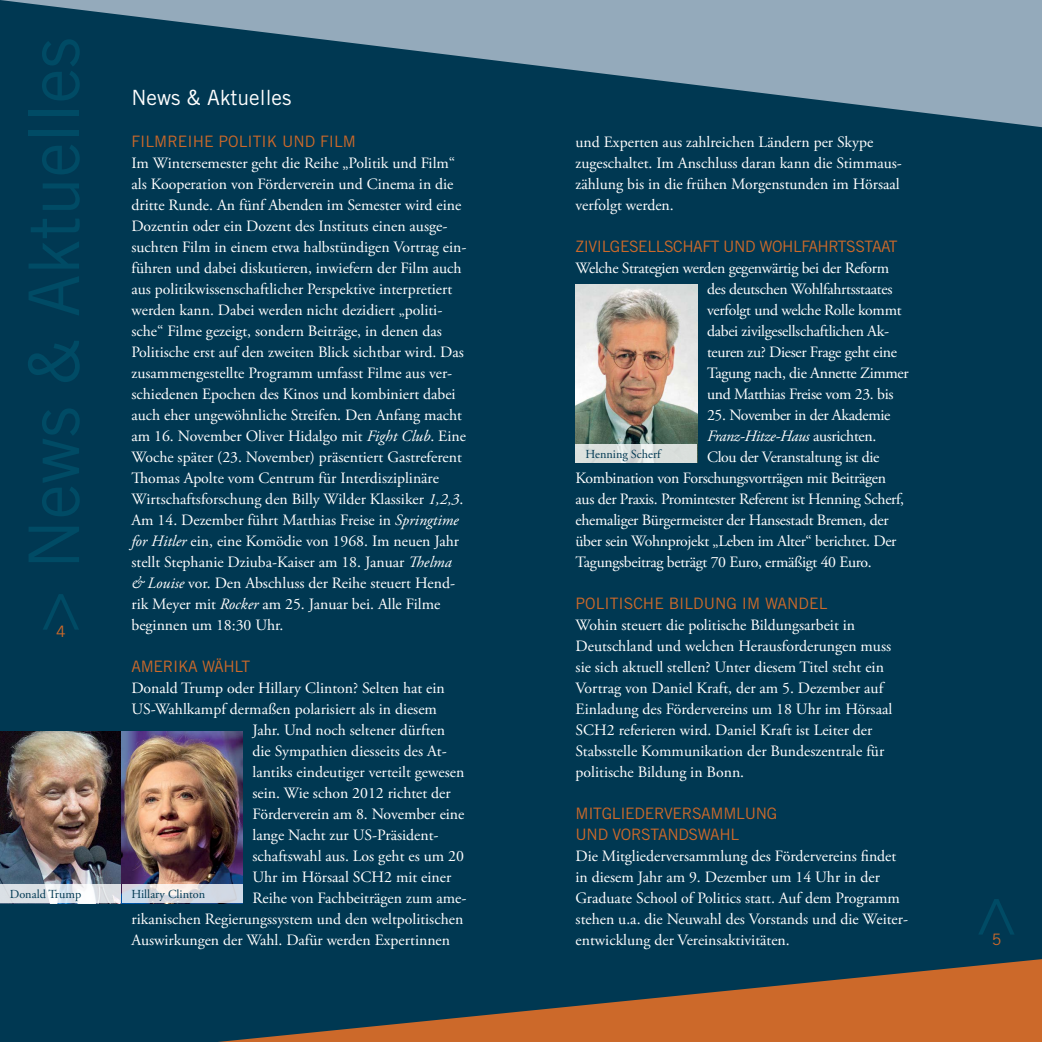
<style>
.page{position:relative;width:1042px;height:1042px;background:#003852}
.page>*{position:absolute;margin:0;border:0;box-sizing:border-box;transform-origin:0 0}
.t1{font:21px "Trade Gothic LT Std";color:#fff}
.t2{font:15.75px/21px "Adobe Garamond Pro";color:#fff}
.t3{font:15.75px/21px "Adobe Garamond Pro";letter-spacing:-.02em;color:#fff}
.t4{font:15.75px/21px "Trade Gothic LT Std";letter-spacing:-.02em;color:#cc692a}
.t5{font:15.75px "Trade Gothic LT Std";color:#cc692a}
.t6{font:italic 15.75px "Adobe Garamond Pro";letter-spacing:-.02em;color:#fff}
.t7{font:12.25px "Adobe Garamond Pro";color:#003852}
.s1{font-style:italic}
.s2{font-style:normal}
</style>
<div class="page">
<svg style="left:1px;top:0;width:1041px;height:128px"></svg>
<svg style="left:218px;top:959px;width:824px;height:83px"></svg>
<img style="left:575px;top:284px;width:122px;height:160px">
<svg style="left:575px;top:444px;width:122px;height:19px;background:#dbe0dd"></svg>
<img style="left:0;top:731px;width:242px;height:153px">
<svg style="left:0;top:884px;width:122px;height:19px;background:#e1e5ea"></svg>
<svg style="left:122px;top:884px;width:120px;height:19px;background:#d8dce3"></svg>
<h1 class="t1" style="left:131px;top:85px;width:161px">NEWS &amp; AKTUELLES</h1>
<p class="t5" style="left:131px;top:132px;width:226px">FI LMREI HE POLITI K UN D FI LM</p>
<p class="t2" style="left:131px;top:153px;width:336px">Im Wintersemester geht die Reihe „Politik und Film“ als Kooperation von Förderverein und Cinema in die dritte Runde. An fünf Abenden im Semester wird eine Dozentin oder ein Dozent des Instituts einen ausge&shy;suchten Film in einem etwa halbstündigen Vortrag ein&shy;führen und dabei diskutieren, inwiefern der Film auch aus politikwissenschaftlicher Perspektive interpretiert werden kann. Dabei werden nicht dezidiert „politi&shy;sche“ Filme gezeigt, sondern Beiträge, in denen das Politische erst auf den zweiten Blick sichtbar wird. Das zusammengestellte Programm umfasst Filme aus ver&shy;schiedenen Epochen des Kinos und kombiniert dabei auch eher ungewöhnliche Streifen. Den Anfang macht am 16. November Oliver Hidalgo mit <span class="s1">Fight Club</span>. Eine Woche später (23. November) präsentiert Gastreferent Thomas Apolte vom Centrum für Interdisziplinäre Wirtschaftsforschung den Billy Wilder Klassiker <span class="s1">1,2,3</span>.<br>Am 14. Dezember führt Matthias Freise in <span class="s1">Springtime for Hitler</span> ein, eine Komödie von 1968. Im neuen Jahr stellt Stephanie Dziuba‐Kaiser am 18. Januar <span class="s1">Thelma &amp; Louise</span> vor. Den Abschluss der Reihe steuert Hend&shy;rik Meyer mit <span class="s1">Rocker</span> am 25. Januar bei. Alle Filme beginnen um 18:30 Uhr.</p>
<p class="t4" style="left:131px;top:656px;width:120px">AMERI KA WÄHLT</p>
<p class="t2" style="left:131px;top:678px;width:315px">Donald Trump oder Hillary Clinton? Selten hat ein</p>
<p class="t2" style="left:131px;top:699px;width:307px">US-Wahlkampf dermaßen polarisiert als in diesem</p>
<p class="t2" style="left:252px;top:720px;width:194px">Jahr. Und noch seltener dürften</p>
<p class="t2" style="left:252px;top:741px;width:196px">die Sympathien diesseits des At-</p>
<p class="t2" style="left:252px;top:762px;width:213px">lantiks eindeutiger verteilt gewesen</p>
<p class="t2" style="left:252px;top:783px;width:200px">sein. Wie schon 2012 richtet der</p>
<p class="t2" style="left:252px;top:804px;width:213px">Förderverein am 8. November eine</p>
<p class="t2" style="left:252px;top:825px;width:188px">lange Nacht zur US-Präsident-</p>
<p class="t2" style="left:252px;top:846px;width:213px">schaftswahl aus. Los geht es um 20</p>
<p class="t2" style="left:252px;top:867px;width:200px">Uhr im Hörsaal SCH2 mit einer</p>
<p class="t2" style="left:252px;top:888px;width:215px">Reihe von Fachbeiträgen zum ame-</p>
<p class="t2" style="left:131px;top:909px;width:333px">rikanischen Regierungssystem und den weltpolitischen</p>
<p class="t2" style="left:131px;top:930px;width:320px">Auswirkungen der Wahl. Dafür werden Expertinnen</p>
<p class="t4" style="left:56px;top:620px;width:11px">4</p>
<p class="t7" style="left:10px;top:887px;width:73px">Donald Trump</p>
<p class="t7" style="left:131px;top:887px;width:75px">Hillary Clinton</p>
<p class="t2" style="left:575px;top:132px;width:328px">und Experten aus zahlreichen Ländern per Skype zugeschaltet. Im Anschluss daran kann die Stimmaus&shy;zählung bis in die frühen Morgenstunden im Hörsaal verfolgt werden.</p>
<p class="t4" style="left:575px;top:236px;width:323px">ZIVI LGESELLSCHAFT UN D WOHLFAHRTSSTAAT</p>
<p class="t3" style="left:707px;top:258px;width:203px;text-indent:-131px">Welche Strategien werden gegenwärtig bei der Reform des deutschen Wohlfahrtsstaates verfolgt und welche Rolle kommt dabei zivilgesellschaftlichen Ak&shy;teuren zu? Dieser Frage geht eine Tagung nach, die Annette Zimmer und Matthias Freise vom 23. bis</p>
<p class="t3" style="left:707px;top:405px;width:185px">25. November in der Akademie</p>
<p class="t6" style="left:707px;top:426px;width:171px">Franz-Hitze-Haus <span class="s2">ausrichten.</span></p>
<p class="t3" style="left:707px;top:447px;width:174px">Clou der Veranstaltung ist die</p>
<p class="t3" style="left:575px;top:468px;width:312px">Kombination von Forschungsvorträgen mit Beiträgen</p>
<p class="t3" style="left:575px;top:489px;width:330px">aus der Praxis. Promintester Referent ist Henning Scherf,</p>
<p class="t3" style="left:575px;top:510px;width:315px">ehemaliger Bürgermeister der Hansestadt Bremen, der</p>
<p class="t3" style="left:575px;top:531px;width:322px">über sein Wohnprojekt „Leben im Alter“ berichtet. Der</p>
<p class="t3" style="left:575px;top:552px;width:298px">Tagungsbeitrag beträgt 70 Euro, ermäßigt 40 Euro.</p>
<p class="t5" style="left:575px;top:594px;width:253px">POLITISCHE BI LDUNG I M WAN DEL</p>
<p class="t2" style="left:575px;top:615px;width:318px">Wohin steuert die politische Bildungsarbeit in Deutschland und welchen Herausforderungen muss sie sich aktuell stellen? Unter diesem Titel steht ein Vortrag von Daniel Kraft, der am 5. Dezember auf Einladung des Fördervereins um 18 Uhr im Hörsaal SCH2 referieren wird. Daniel Kraft ist Leiter der Stabsstelle Kommunikation der Bundeszentrale für politische Bildung in Bonn.</p>
<p class="t4" style="left:575px;top:802px;width:203px">MITGLIEDERVERSAMMLUNG<br>UN D VORSTAN DSWAHL</p>
<p class="t2" style="left:575px;top:846px;width:334px">Die Mitgliederversammlung des Fördervereins findet in diesem Jahr am 9. Dezember um 14 Uhr in der Graduate School of Politics statt. Auf dem Programm stehen u.a. die Neuwahl des Vorstands und die Weiter&shy;entwicklung der Vereinsaktivitäten.</p>
<p class="t7" style="left:585px;top:447px;width:77px">Henning Scherf</p>
<p class="t4" style="left:992px;top:929px;width:11px">5</p>
</div>
